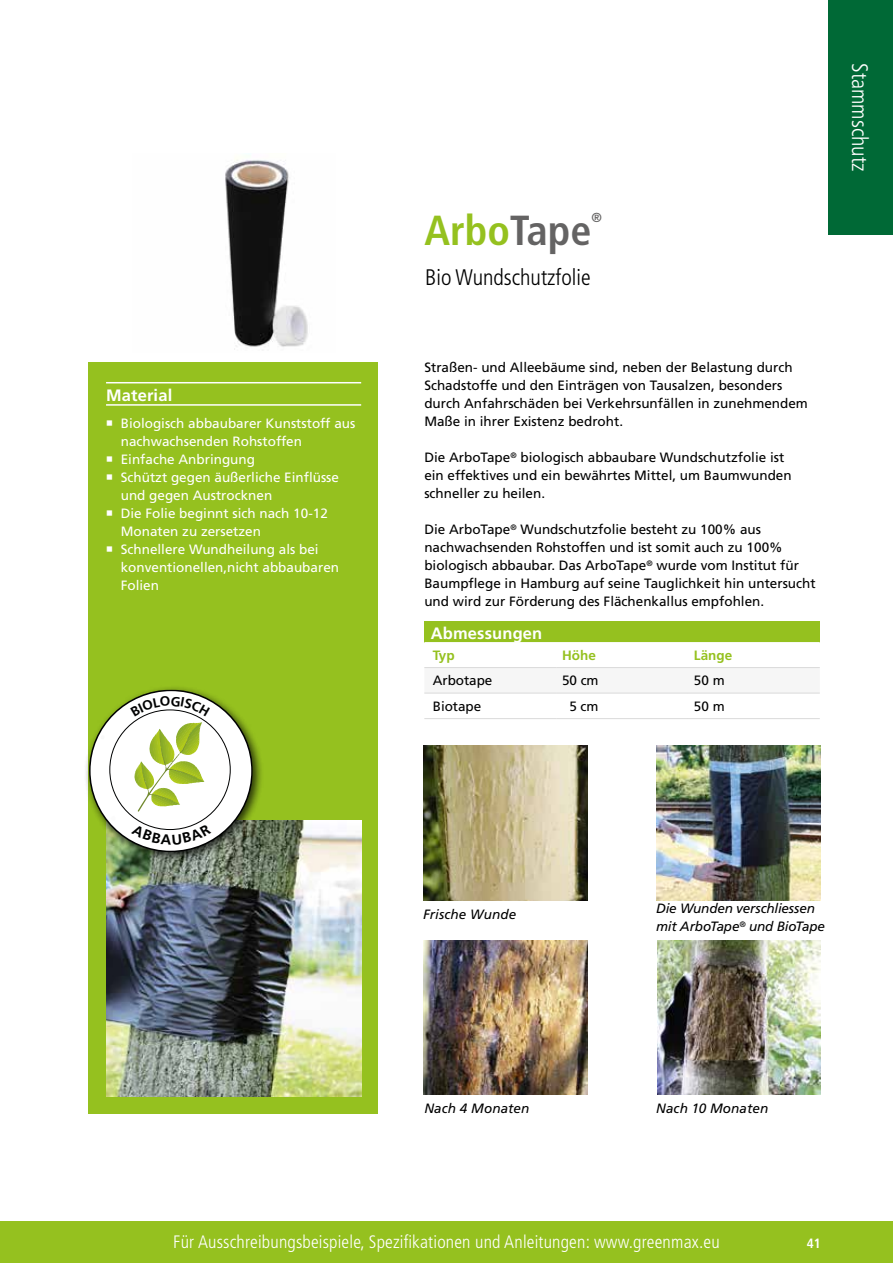
<style>
.page{position:relative;width:893px;height:1263px;background:#fff}
.page>*{position:absolute;margin:0;border:0;box-sizing:border-box;transform-origin:0 0}
.t1{font:700 condensed 42px "Frutiger LT Std";color:#95c11f}
.t2{font:300 condensed 22.5px "Frutiger LT Std";color:#000}
.t3{font:300 condensed 22.5px "Frutiger LT Std";color:#fff}
.t4{font:300 condensed 18px "Frutiger LT Std";letter-spacing:.01em;color:#fff}
.t5{font:700 16.5px "Frutiger LT Std";letter-spacing:.01em;color:#fff}
.t6{font:13.5px/18px "Frutiger LT Std";color:#000}
.t7{font:13.5px/18px "Frutiger LT Std";color:#fff}
.t8{font:italic 13.5px/18px "Frutiger LT Std";letter-spacing:-.005em;color:#000}
.t9{font:700 13.5px "Frutiger LT Std";color:#95c11f}
.t10{font:700 condensed 13.5px "Frutiger LT Std";color:#fff}
.t11{font:700 condensed 13.05px "Frutiger LT Std";color:#646363}
.s1{color:#646363}
</style>
<div class="page">
<div style="left:0;top:1221px;width:893px;height:42px;background:#95c11f"></div>
<div style="left:828px;top:0;width:65px;height:234px;background:#006936"></div>
<div style="left:88px;top:362px;width:289px;height:752px;background:#95c11f"></div>
<img style="left:225px;top:159px;width:83px;height:191px">
<div style="left:424px;top:622px;width:396px;height:21px;background:#95c11f"></div>
<svg style="left:424px;top:642px;width:396px;height:51px"></svg>
<hr style="left:424px;top:667px;width:132px;height:1px;background:#dadada">
<hr style="left:556px;top:667px;width:132px;height:1px;background:#dadada">
<hr style="left:688px;top:667px;width:132px;height:1px;background:#dadada">
<hr style="left:424px;top:693px;width:132px;height:1px;background:#dadada">
<hr style="left:556px;top:693px;width:132px;height:1px;background:#dadada">
<hr style="left:688px;top:693px;width:132px;height:1px;background:#dadada">
<hr style="left:424px;top:718px;width:132px;height:1px;background:#dadada">
<hr style="left:556px;top:718px;width:132px;height:1px;background:#dadada">
<hr style="left:688px;top:718px;width:132px;height:1px;background:#dadada">
<img style="left:423px;top:746px;width:164px;height:154px">
<img style="left:423px;top:940px;width:164px;height:155px">
<img style="left:657px;top:940px;width:163px;height:155px">
<img style="left:656px;top:746px;width:164px;height:154px">
<img style="left:106px;top:820px;width:256px;height:276px">
<div style="left:84px;top:684px;width:180px;height:179px;background:#000;opacity:.74"></div>
<hr style="left:106px;top:404px;width:255px;height:2px;background:#fff">
<hr style="left:106px;top:382px;width:255px;height:1px;background:#fff">
<svg style="left:89px;top:690px;width:164px;height:162px"></svg>
<p class="t5" style="left:106px;top:385px;width:68px">Material</p>
<p class="t7" style="left:121px;top:415px;width:236px;text-indent:-15px">○ Biologisch abbaubarer Kunststoff aus nachwachsenden Rohstoffen</p>
<p class="t7" style="left:106px;top:451px;width:151px">○ Einfache Anbringung</p>
<p class="t7" style="left:121px;top:469px;width:220px;text-indent:-15px">○ Schützt gegen äußerliche Einflüsse und gegen Austrocknen</p>
<p class="t7" style="left:121px;top:505px;width:209px;text-indent:-15px">○ Die Folie beginnt sich nach 10-12<br>Monaten zu zersetzen</p>
<p class="t7" style="left:121px;top:541px;width:220px;text-indent:-15px">○ Schnellere Wundheilung als bei konventionellen,nicht abbaubaren<br>Folien</p>
<h1 class="t1" style="left:424px;top:205px;width:169px">Arbo<span class="s1">Tape</span></h1>
<p class="t11" style="left:591px;top:210px;width:12px">®</p>
<h2 class="t2" style="left:425px;top:265px;width:167px">Bio Wundschutzfolie</h2>
<p class="t6" style="left:424px;top:359px;width:385px">Straßen- und Alleebäume sind, neben der Belastung durch Schadstoffe und den Einträgen von Tausalzen, besonders durch Anfahrschäden bei Verkehrsunfällen in zunehmendem Maße in ihrer Existenz bedroht.</p>
<p class="t6" style="left:424px;top:449px;width:369px">Die ArboTape<sup>®</sup> biologisch abbaubare Wundschutzfolie ist ein effektives und ein bewährtes Mittel, um Baumwunden schneller zu heilen.</p>
<p class="t6" style="left:424px;top:521px;width:393px">Die ArboTape<sup>®</sup> Wundschutzfolie besteht zu 100% aus nachwachsenden Rohstoffen und ist somit auch zu 100% biologisch abbaubar. Das ArboTape<sup>®</sup> wurde vom Institut für Baumpflege in Hamburg auf seine Tauglichkeit hin untersucht und wird zur Förderung des Flächenkallus empfohlen.</p>
<p class="t5" style="left:431px;top:623px;width:113px">Abmessungen</p>
<p class="t9" style="left:433px;top:647px;width:23px">Typ</p>
<p class="t9" style="left:562px;top:647px;width:35px">Höhe</p>
<p class="t9" style="left:694px;top:647px;width:40px">Länge</p>
<p class="t6" style="left:433px;top:672px;width:61px">Arbotape</p>
<p class="t6" style="left:562px;top:672px;width:38px">50 cm</p>
<p class="t6" style="left:694px;top:672px;width:32px">50 m</p>
<p class="t6" style="left:433px;top:697px;width:50px">Biotape</p>
<p class="t6" style="left:569px;top:697px;width:31px">5 cm</p>
<p class="t6" style="left:694px;top:697px;width:32px">50 m</p>
<h2 class="t3" style="left:873px;top:63px;width:110px;rotate:90deg">Stammschutz</h2>
<p class="t8" style="left:423px;top:905px;width:94px">Frische Wunde</p>
<p class="t8" style="left:656px;top:900px;width:170px">Die Wunden verschliessen mit ArboTape<sup>®</sup> und BioTape</p>
<p class="t8" style="left:424px;top:1100px;width:107px">Nach 4 Monaten</p>
<p class="t8" style="left:656px;top:1100px;width:114px">Nach 10 Monaten</p>
<h3 class="t4" style="left:173px;top:1231px;width:548px">Für Ausschreibungsbeispiele, Spezifikationen und Anleitungen: www.greenmax.eu</h3>
<p class="t10" style="left:807px;top:1235px;width:16px">41</p>
</div>
